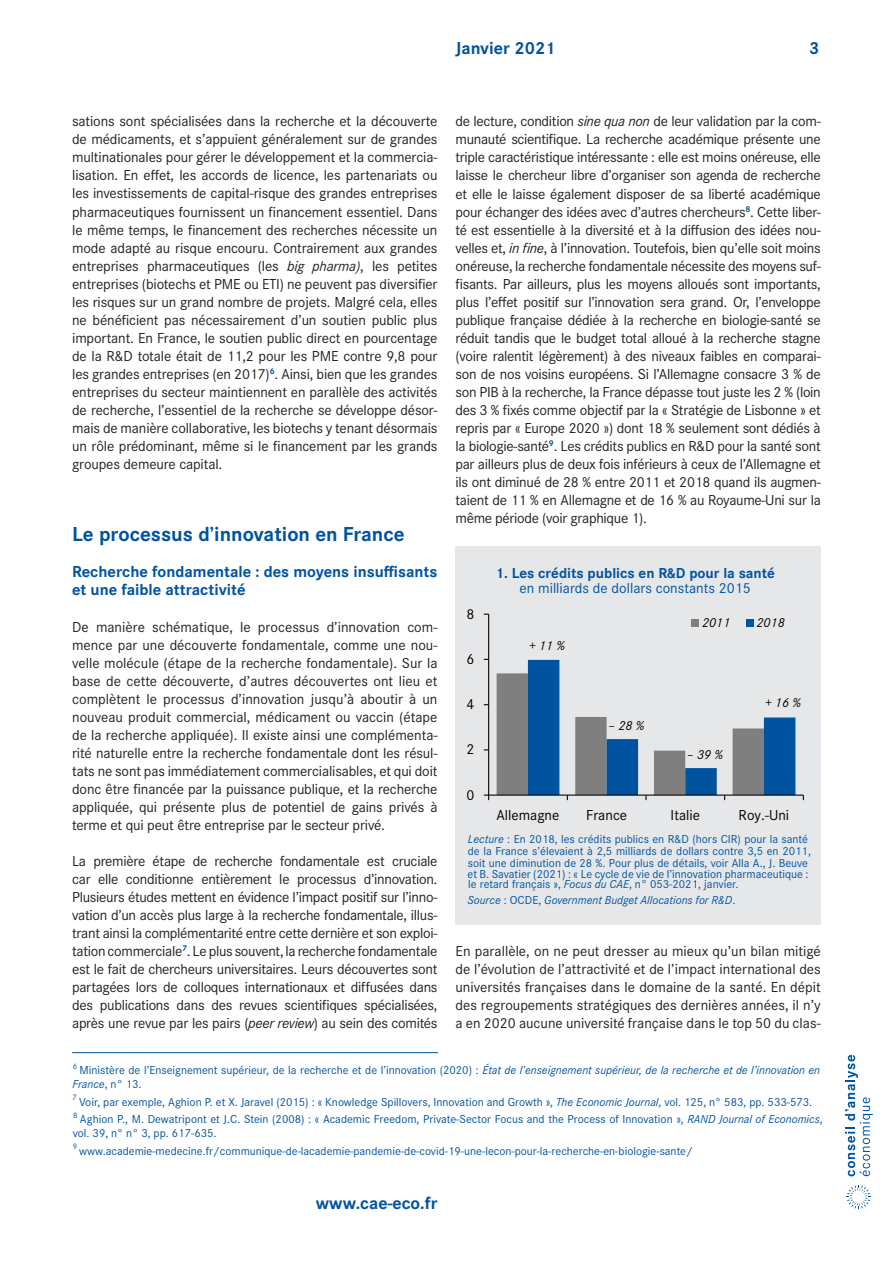
<style>
.page{position:relative;width:893px;height:1263px;background:#fff}
.page>*{position:absolute;margin:0;border:0;box-sizing:border-box;transform-origin:0 0}
.Intertitre___Niveau{font:700 21px "Corporate S";color:#0153a0}
.t1{font:700 18px "Corporate S";color:#0153a0}
.Intertitre___Niveau-2{font:700 16.5px/18px "Corporate S";color:#0153a0}
.Texte___Normal{font:15px/18px "Corporate S";letter-spacing:-.01em;color:#231f20;text-align:justify}
.Illustration___Titre{font:700 15px/15px "Corporate S";color:#0153a0;text-align:center}
.t2{font:15px "Corporate S";color:#000}
.t3{font:italic 13.5px "Corporate S";color:#000}
.Texte___Note_BdP_sui{font:12px/13.5px "Corporate S";color:#0153a0}
.Illustration___Sourc{font:12px/12px "Corporate S";color:#0153a0}
.Texte___Note_BdP{font:12px/13.5px "Corporate S";color:#0153a0}
.Illustration___Sourc-2{font:italic 12px "Corporate S";color:#0153a0}
.Texte___Note_BdP_sui-2{font:8.25px "Corporate S";color:#0153a0}
.Texte___Note_BdP-2{font:8.25px "Corporate S";color:#0153a0}
.s1{font-style:italic}
.s2{font-weight:400}
.s3{font-style:normal}
</style>
<div class="page">
<svg style="left:845px;top:1055px;width:28px;height:121px"></svg>
<svg style="left:847px;top:1185px;width:24px;height:24px"></svg>
<hr style="left:72px;top:1052px;width:366px;height:1px;background:#0153a0">
<div style="left:455px;top:547px;width:365px;height:378px;background:#e6e7e9"></div>
<hr style="left:488px;top:614px;width:1px;height:181px;background:#000">
<hr style="left:489px;top:794px;width:314px;height:2px;background:#000">
<svg style="left:497px;top:660px;width:298px;height:140px"></svg>
<svg style="left:484px;top:794px;width:5px;height:6px"></svg>
<div style="left:692px;top:620px;width:7px;height:7px;background:#7f7f7f"></div>
<div style="left:746px;top:620px;width:7px;height:7px;background:#00539f"></div>
<p class="t1" style="left:455px;top:36px;width:102px">Janvier 2021</p>
<p class="t1" style="left:809px;top:36px;width:12px">3</p>
<p class="Texte___Normal" style="left:72px;top:112px;width:367px">sations sont spécialisées dans la recherche et la découverte de médicaments, et s’appuient généralement sur de grandes multinationales pour gérer le développement et la commercia&shy;lisation. En effet, les accords de licence, les partenariats ou les investissements de capital-risque des grandes entreprises pharmaceutiques fournissent un financement essentiel. Dans le même temps, le financement des recherches nécessite un mode adapté au risque encouru. Contrairement aux grandes entreprises pharmaceutiques (les <span class="s1">big pharma)</span>, les petites entreprises (biotechs et PME ou ETI) ne peuvent pas diversifier les risques sur un grand nombre de projets. Malgré cela, elles ne bénéficient pas nécessairement d’un soutien public plus important. En France, le soutien public direct en pourcentage de la R&amp;D totale était de 11,2 pour les PME contre 9,8 pour les grandes entreprises (en 2017)<sup>6</sup>. Ainsi, bien que les grandes entreprises du secteur maintiennent en parallèle des activités de recherche, l’essentiel de la recherche se développe désor&shy;mais de manière collaborative, les biotechs y tenant désormais un rôle prédominant, même si le financement par les grands groupes demeure capital.</p>
<p class="Intertitre___Niveau" style="left:72px;top:520px;width:334px">Le processus d’innovation en France</p>
<p class="Intertitre___Niveau-2" style="left:72px;top:562px;width:367px">Recherche fondamentale : des moyens insuffisants et une faible attractivité</p>
<p class="Texte___Normal" style="left:72px;top:617px;width:367px">De manière schématique, le processus d’innovation com&shy;mence par une découverte fondamentale, comme une nou&shy;velle molécule (étape de la recherche fondamentale). Sur la base de cette découverte, d’autres découvertes ont lieu et complètent le processus d’innovation jusqu’à aboutir à un nouveau produit commercial, médicament ou vaccin (étape de la recherche appliquée). Il existe ainsi une complémenta&shy;rité naturelle entre la recherche fondamentale dont les résul&shy;tats ne sont pas immédiatement commercialisables, et qui doit donc être financée par la puissance publique, et la recherche appliquée, qui présente plus de potentiel de gains privés à terme et qui peut être entreprise par le secteur privé.</p>
<p class="Texte___Normal" style="left:72px;top:851px;width:367px">La première étape de recherche fondamentale est cruciale car elle conditionne entièrement le processus d’innovation.<br>Plusieurs études mettent en évidence l’impact positif sur l’inno&shy;vation d’un accès plus large à la recherche fondamentale, illus&shy;trant ainsi la complémentarité entre cette dernière et son exploi&shy;tation commerciale<sup>7</sup>. Le plus souvent, la recherche fondamentale est le fait de chercheurs universitaires. Leurs découvertes sont partagées lors de colloques internationaux et diffusées dans des publications dans des revues scientifiques spécialisées, après une revue par les pairs (<span class="s1">peer review</span>) au sein des comités</p>
<p class="Texte___Normal" style="left:455px;top:112px;width:367px">de lecture, condition <span class="s1">sine qua non</span> de leur validation par la com&shy;munauté scientifique. La recherche académique présente une triple caractéristique intéressante : elle est moins onéreuse, elle laisse le chercheur libre d’organiser son agenda de recherche et elle le laisse également disposer de sa liberté académique pour échanger des idées avec d’autres chercheurs<sup>8</sup>. Cette liber&shy;té est essentielle à la diversité et à la diffusion des idées nou&shy;velles et, <span class="s1">in fine</span>, à l’innovation. Toutefois, bien qu’elle soit moins onéreuse, la recherche fondamentale nécessite des moyens suf&shy;fisants. Par ailleurs, plus les moyens alloués sont importants, plus l’effet positif sur l’innovation sera grand. Or, l’enveloppe publique française dédiée à la recherche en biologie-santé se réduit tandis que le budget total alloué à la recherche stagne (voire ralentit légèrement) à des niveaux faibles en comparai&shy;son de nos voisins européens. Si l’Allemagne consacre 3 % de son PIB à la recherche, la France dépasse tout juste les 2 % (loin des 3 % fixés comme objectif par la « Stratégie de Lisbonne » et repris par « Europe 2020 ») dont 18 % seulement sont dédiés à la biologie-santé<sup>9</sup>. Les crédits publics en R&amp;D pour la santé sont par ailleurs plus de deux fois inférieurs à ceux de l’Allemagne et ils ont diminué de 28 % entre 2011 et 2018 quand ils augmen&shy;taient de 11 % en Allemagne et de 16 % au Royaume-Uni sur la même période (voir graphique 1).</p>
<p class="t2" style="left:466px;top:604px;width:9px">8</p>
<p class="t2" style="left:466px;top:649px;width:9px">6</p>
<p class="t2" style="left:466px;top:694px;width:9px">4</p>
<p class="t2" style="left:466px;top:740px;width:9px">2</p>
<p class="t2" style="left:466px;top:785px;width:9px">0</p>
<p class="Illustration___Titre" style="left:496px;top:565px;width:281px">1. Les crédits publics en R&amp;D pour la santé <span class="s2">en milliards de dollars constants 2015</span></p>
<p class="t3" style="left:529px;top:637px;width:37px">+ 11 %</p>
<p class="t3" style="left:608px;top:717px;width:37px">– 28 %</p>
<p class="t3" style="left:702px;top:614px;width:30px">2011</p>
<p class="t3" style="left:757px;top:614px;width:30px">2018</p>
<p class="t3" style="left:687px;top:746px;width:37px">– 39 %</p>
<p class="t3" style="left:765px;top:694px;width:37px">+ 16 %</p>
<p class="t2" style="left:496px;top:805px;width:65px">Allemagne</p>
<p class="t2" style="left:586px;top:805px;width:43px">France</p>
<p class="t2" style="left:671px;top:805px;width:31px">Italie</p>
<p class="t2" style="left:739px;top:805px;width:52px">Roy.-Uni</p>
<p class="Illustration___Sourc" style="left:468px;top:833px;width:345px"><span class="s1">Lecture</span> : En 2018, les crédits publics en R&amp;D (hors CIR) pour la santé de la France s’élevaient à 2,5 milliards de dollars contre 3,5 en 2011, soit une diminution de 28 %. Pour plus de détails, voir Alla A., J. Beuve</p>
<p class="Illustration___Sourc" style="left:468px;top:868px;width:342px;line-height:10.5px">et B. Savatier (2021) : « Le cycle de vie de l’innovation pharmaceutique : le retard français », <span class="s1">Focus du CAE</span>, n° 053-2021, janvier.</p>
<p class="Illustration___Sourc-2" style="left:467px;top:893px;width:269px">Source <span class="s3">: OCDE,</span> Government Budget Allocations for R&amp;D<span class="s3">.</span></p>
<p class="Texte___Normal" style="left:455px;top:942px;width:367px">En parallèle, on ne peut dresser au mieux qu’un bilan mitigé de l’évolution de l’attractivité et de l’impact international des universités françaises dans le domaine de la santé. En dépit des regroupements stratégiques des dernières années, il n’y a en 2020 aucune université française dans le top 50 du clas-</p>
<p class="Texte___Note_BdP-2" style="left:73px;top:1061px;width:6px">6</p>
<p class="Texte___Note_BdP" style="left:73px;top:1063px;width:749px;text-indent:7px">Ministère de l’Enseignement supérieur, de la recherche et de l’innovation (2020) : <span class="s1">État de l’enseignement supérieur, de la recherche et de l’innovation en<br>France</span>, n° 13.</p>
<p class="Texte___Note_BdP_sui-2" style="left:73px;top:1092px;width:6px">7</p>
<p class="Texte___Note_BdP_sui" style="left:79px;top:1094px;width:735px">Voir, par exemple, Aghion P. et X. Jaravel (2015) : « Knowledge Spillovers, Innovation and Growth », <span class="s1">The Economic Journal</span>, vol. 125, n° 583, pp. 533-573.</p>
<p class="Texte___Note_BdP_sui-2" style="left:73px;top:1110px;width:6px">8</p>
<p class="Texte___Note_BdP_sui" style="left:73px;top:1112px;width:751px;text-indent:7px">Aghion P., M. Dewatripont et J.C. Stein (2008) : « Academic Freedom, Private-Sector Focus and the Process of Innovation », <span class="s1">RAND Journal of Economics</span>, vol. 39, n° n° 3, pp. 617-635.</p>
<p class="Texte___Note_BdP_sui-2" style="left:73px;top:1141px;width:6px">9</p>
<p class="Texte___Note_BdP_sui" style="left:79px;top:1143px;width:615px">www.academie-medecine.fr/communique-de-lacademie-pandemie-de-covid-19-une-lecon-pour-la-recherche-en-biologie-sante/</p>
<p class="t1" style="left:316px;top:1190px;width:123px">www.cae-eco.fr</p>
</div>
